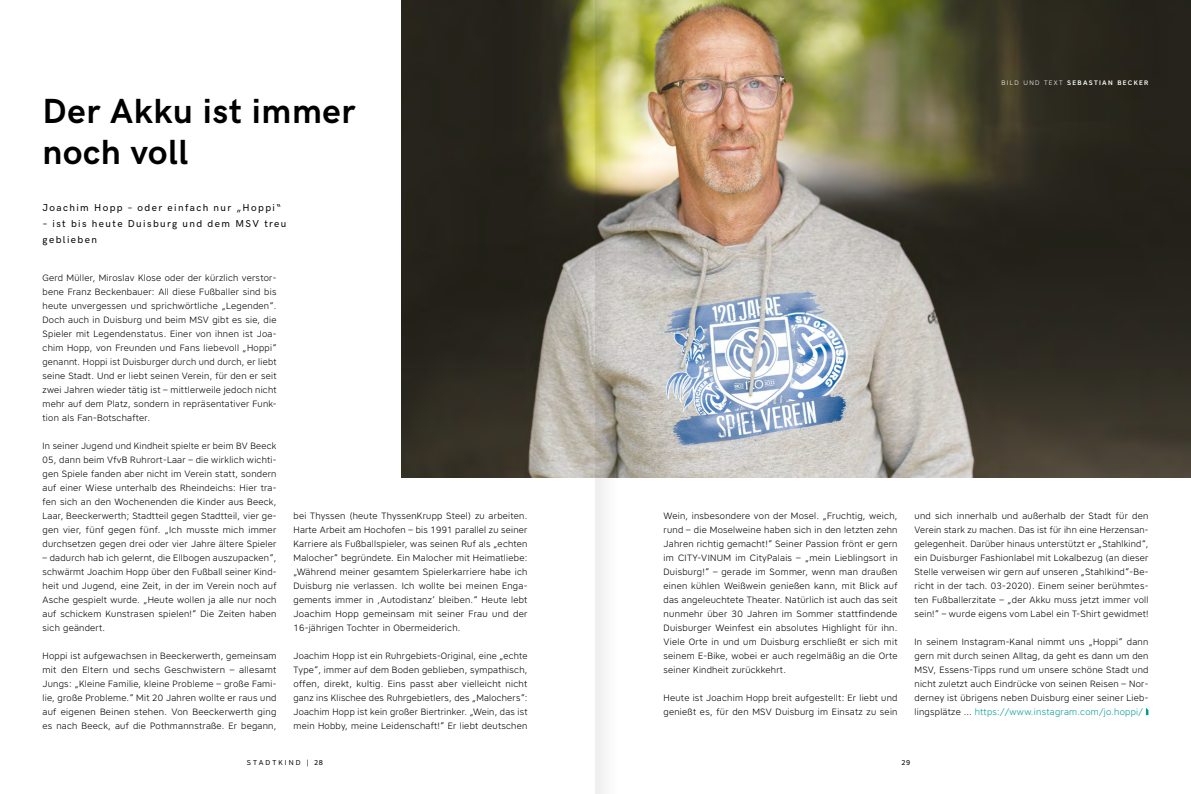
<style>
.page{position:relative;width:1191px;height:794px;background:#fff}
.page>*{position:absolute;margin:0;border:0;box-sizing:border-box;transform-origin:0 0}
.t1{font:700 35px/41px "HK Grotesk";letter-spacing:.02em;color:#000}
.t2{font:500 10px/16px "HK Grotesk";letter-spacing:.14em;color:#000}
.t3{font:300 9.1px/14px "Core Sans A35";letter-spacing:.03em;color:#000;text-align:justify}
.t4{font:7px "Core Sans A45";letter-spacing:.29em;color:#000}
.t5{font:500 6.5px "Core Sans A55";letter-spacing:.2em;color:#fff}
.s1{font-family:"Core Sans A35";font-weight:300}
.s2{color:#009b96}
</style>
<div class="page">
<img style="left:402px;top:0;width:789px;height:477px">
<svg style="left:1146px;top:708px;width:2px;height:7px"></svg>
<svg style="left:595px;top:0;width:22px;height:794px"></svg>
<h1 class="t1" style="left:43px;top:88px;width:314px">Der Akku ist immer noch voll</h1>
<p class="t2" style="left:43px;top:199px;width:240px">Joachim Hopp – oder einfach nur „Hoppi“</p>
<p class="t2" style="left:43px;top:215px;width:245px">– ist bis heute Duisburg und dem MSV treu geblieben</p>
<p class="t3" style="left:43px;top:270px;width:235px">Gerd Müller, Miroslav Klose oder der kürzlich verstor&shy;bene Franz Beckenbauer: All diese Fußballer sind bis heute unvergessen und sprichwörtliche „Legenden“.<br>Doch auch in Duisburg und beim MSV gibt es sie, die Spieler mit Legendenstatus. Einer von ihnen ist Joa&shy;chim Hopp, von Freunden und Fans liebevoll „Hoppi“ genannt. Hoppi ist Duisburger durch und durch, er liebt seine Stadt. Und er liebt seinen Verein, für den er seit zwei Jahren wieder tätig ist – mittlerweile jedoch nicht mehr auf dem Platz, sondern in repräsentativer Funk&shy;tion als Fan-Botschafter.</p>
<p class="t3" style="left:43px;top:438px;width:235px">In seiner Jugend und Kindheit spielte er beim BV Beeck 05, dann beim VfvB Ruhrort-Laar – die wirklich wichti&shy;gen Spiele fanden aber nicht im Verein statt, sondern auf einer Wiese unterhalb des Rheindeichs: Hier tra&shy;fen sich an den Wochenenden die Kinder aus Beeck, Laar, Beeckerwerth; Stadtteil gegen Stadtteil, vier ge&shy;gen vier, fünf gegen fünf. „Ich musste mich immer durchsetzen gegen drei oder vier Jahre ältere Spieler</p>
<p class="t3" style="left:43px;top:550px;width:235px">– dadurch hab ich gelernt, die Ellbogen auszupacken“, schwärmt Joachim Hopp über den Fußball seiner Kind&shy;heit und Jugend, eine Zeit, in der im Verein noch auf Asche gespielt wurde. „Heute wollen ja alle nur noch auf schickem Kunstrasen spielen!“ Die Zeiten haben sich geändert.</p>
<p class="t3" style="left:43px;top:648px;width:235px">Hoppi ist aufgewachsen in Beeckerwerth, gemeinsam mit den Eltern und sechs Geschwistern – allesamt Jungs: „Kleine Familie, kleine Probleme – große Fami&shy;lie, große Probleme.“ Mit 20 Jahren wollte er raus und auf eigenen Beinen stehen. Von Beeckerwerth ging es nach Beeck, auf die Pothmannstraße. Er begann,</p>
<p class="t3" style="left:293px;top:508px;width:235px">bei Thyssen (heute ThyssenKrupp Steel) zu arbeiten.<br>Harte Arbeit am Hochofen – bis 1991 parallel zu seiner Karriere als Fußballspieler, was seinen Ruf als „echten Malocher“ begründete. Ein Malocher mit Heimatliebe: „Während meiner gesamtem Spielerkarriere habe ich Duisburg nie verlassen. Ich wollte bei meinen Enga&shy;gements immer in ‚Autodistanz‘ bleiben.“ Heute lebt Joachim Hopp gemeinsam mit seiner Frau und der 16-jährigen Tochter in Obermeiderich.</p>
<p class="t3" style="left:293px;top:648px;width:235px">Joachim Hopp ist ein Ruhrgebiets-Original, eine „echte Type“, immer auf dem Boden geblieben, sympathisch, offen, direkt, kultig. Eins passt aber vielleicht nicht ganz ins Klischee des Ruhrgebietlers, des „Malochers“:<br>Joachim Hopp ist kein großer Biertrinker. „Wein, das ist mein Hobby, meine Leidenschaft!“ Er liebt deutschen</p>
<p class="t5" style="left:1001px;top:78px;width:148px"><span class="s1">BILD UND TEXT</span> SEBASTIAN BECKER</p>
<p class="t3" style="left:663px;top:508px;width:235px">Wein, insbesondere von der Mosel. „Fruchtig, weich, rund – die Moselweine haben sich in den letzten zehn Jahren richtig gemacht!“ Seiner Passion frönt er gern im CITY-VINUM im CityPalais – „mein Lieblingsort in Duisburg!“ – gerade im Sommer, wenn man draußen einen kühlen Weißwein genießen kann, mit Blick auf das angeleuchtete Theater. Natürlich ist auch das seit nunmehr über 30 Jahren im Sommer stattfindende Duisburger Weinfest ein absolutes Highlight für ihn.<br>Viele Orte in und um Duisburg erschließt er sich mit seinem E-Bike, wobei er auch regelmäßig an die Orte seiner Kindheit zurückkehrt.</p>
<p class="t3" style="left:663px;top:690px;width:235px">Heute ist Joachim Hopp breit aufgestellt: Er liebt und genießt es, für den MSV Duisburg im Einsatz zu sein</p>
<p class="t3" style="left:914px;top:508px;width:235px">und sich innerhalb und außerhalb der Stadt für den Verein stark zu machen. Das ist für ihn eine Herzensan&shy;gelegenheit. Darüber hinaus unterstützt er „Stahlkind“, ein Duisburger Fashionlabel mit Lokalbezug (an dieser Stelle verweisen wir gern auf unseren „Stahlkind“-Be&shy;richt in der tach. 03-2020). Einem seiner berühmtes&shy;ten Fußballerzitate – „der Akku muss jetzt immer voll sein!“ – wurde eigens vom Label ein T-Shirt gewidmet!</p>
<p class="t3" style="left:914px;top:634px;width:235px">In seinem Instagram-Kanal nimmt uns „Hoppi“ dann gern mit durch seinen Alltag, da geht es dann um den MSV, Essens-Tipps rund um unsere schöne Stadt und nicht zuletzt auch Eindrücke von seinen Reisen – Nor&shy;derney ist übrigens neben Duisburg einer seiner Lieb&shy;lingsplätze … <span class="s2">https://www.instagram.com/jo.hoppi/</span></p>
<p class="t4" style="left:247px;top:758px;width:78px">STADTKIND | 28</p>
<p class="t4" style="left:901px;top:758px;width:10px">29</p>
</div>
